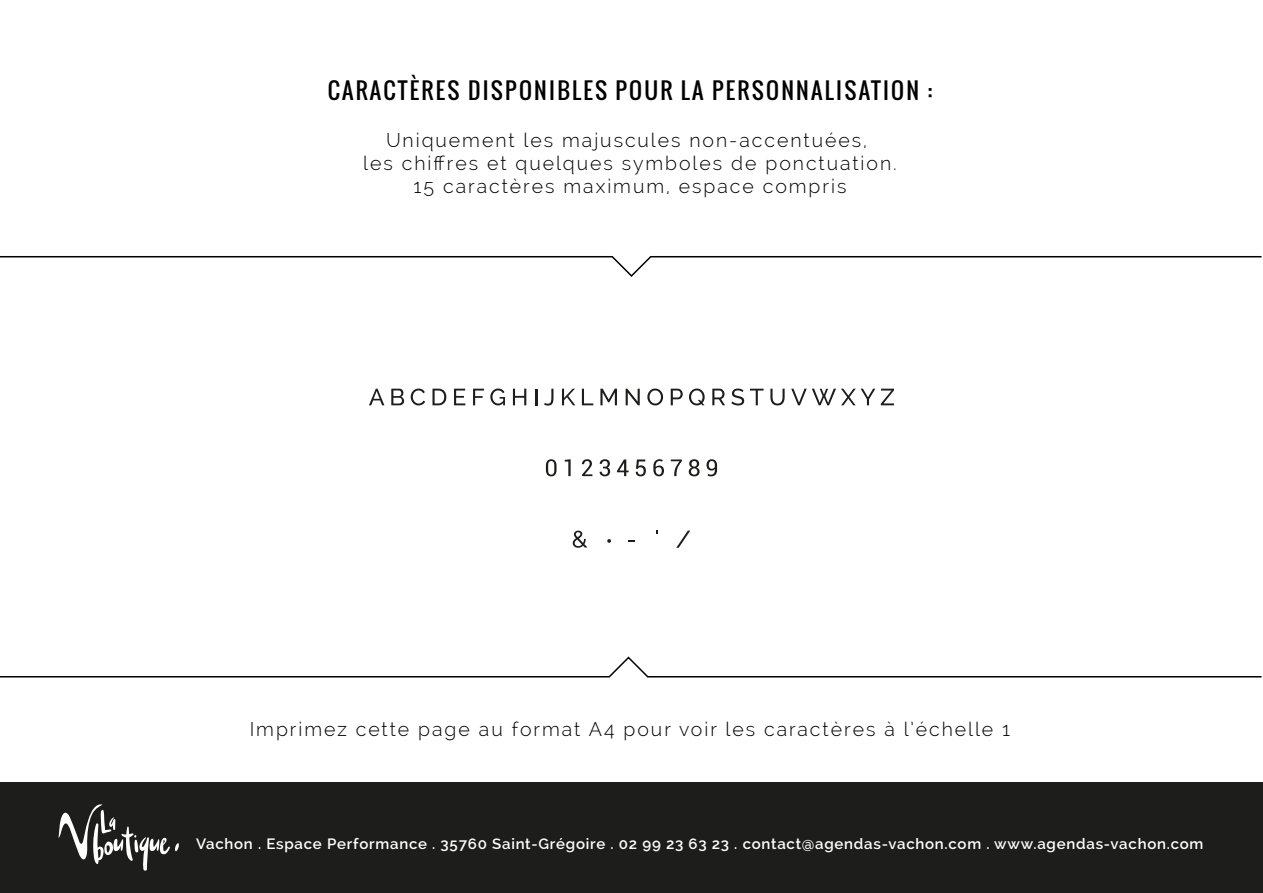
<style>
.page{position:relative;width:1263px;height:893px;background:#fff}
.page>*{position:absolute;margin:0;border:0;box-sizing:border-box;transform-origin:0 0}
.t1{font:22.5px "Oswald";letter-spacing:.1em;color:#000}
.t2{font:300 19.5px/23.4px "Raleway";letter-spacing:.1em;color:#000;text-align:center}
.t3{font:600 15px "Raleway";letter-spacing:.05em;color:#fff}
</style>
<div class="page">
<div style="left:0;top:782px;width:1263px;height:111px;background:#1d1d1b"></div>
<svg style="left:369px;top:389px;width:15px;height:16px"></svg>
<svg style="left:391px;top:389px;width:13px;height:16px"></svg>
<svg style="left:411px;top:389px;width:14px;height:16px"></svg>
<svg style="left:432px;top:389px;width:14px;height:16px"></svg>
<svg style="left:454px;top:389px;width:11px;height:16px"></svg>
<svg style="left:473px;top:389px;width:11px;height:16px"></svg>
<svg style="left:490px;top:389px;width:15px;height:16px"></svg>
<svg style="left:513px;top:389px;width:13px;height:16px"></svg>
<svg style="left:535px;top:389px;width:2px;height:16px"></svg>
<svg style="left:544px;top:389px;width:9px;height:17px"></svg>
<svg style="left:562px;top:389px;width:13px;height:16px"></svg>
<svg style="left:582px;top:389px;width:11px;height:16px"></svg>
<svg style="left:600px;top:389px;width:17px;height:16px"></svg>
<svg style="left:626px;top:389px;width:14px;height:16px"></svg>
<svg style="left:647px;top:389px;width:16px;height:16px"></svg>
<svg style="left:671px;top:389px;width:12px;height:16px"></svg>
<svg style="left:689px;top:389px;width:16px;height:16px"></svg>
<svg style="left:712px;top:389px;width:13px;height:16px"></svg>
<svg style="left:731px;top:389px;width:13px;height:16px"></svg>
<svg style="left:750px;top:389px;width:13px;height:16px"></svg>
<svg style="left:770px;top:389px;width:15px;height:16px"></svg>
<svg style="left:791px;top:389px;width:84px;height:16px"></svg>
<svg style="left:881px;top:389px;width:13px;height:16px"></svg>
<svg style="left:546px;top:459px;width:10px;height:17px"></svg>
<svg style="left:565px;top:459px;width:6px;height:17px"></svg>
<svg style="left:582px;top:459px;width:10px;height:17px"></svg>
<svg style="left:599px;top:459px;width:11px;height:17px"></svg>
<svg style="left:617px;top:459px;width:12px;height:17px"></svg>
<svg style="left:636px;top:459px;width:10px;height:17px"></svg>
<svg style="left:653px;top:459px;width:11px;height:17px"></svg>
<svg style="left:671px;top:459px;width:11px;height:17px"></svg>
<svg style="left:689px;top:459px;width:11px;height:17px"></svg>
<svg style="left:706px;top:459px;width:11px;height:17px"></svg>
<svg style="left:607px;top:539px;width:4px;height:4px"></svg>
<svg style="left:676px;top:531px;width:14px;height:17px"></svg>
<svg style="left:628px;top:540px;width:7px;height:2px"></svg>
<svg style="left:573px;top:531px;width:14px;height:17px"></svg>
<svg style="left:0;top:256px;width:1262px;height:21px"></svg>
<svg style="left:0;top:656px;width:1262px;height:22px"></svg>
<svg style="left:59px;top:804px;width:120px;height:67px"></svg>
<p class="t1" style="left:328px;top:73px;width:606px">CARACTÈRES DISPONIBLES POUR LA PERSONNALISATION :</p>
<p class="t2" style="left:363px;top:128px;width:535px">Uniquement les majuscules non-accentuées,<br>les chiffres et quelques symboles de ponctuation.<br>15 caractères maximum, espace compris</p>
<p class="t2" style="left:250px;top:717px;width:762px">Imprimez cette page au format A4 pour voir les caractères à l’échelle 1</p>
<p class="t3" style="left:196px;top:835px;width:1009px">Vachon . Espace Performance . 35760 Saint-Grégoire . 02 99 23 63 23 . contact@agendas-vachon.com . www.agendas-vachon.com</p>
</div>
